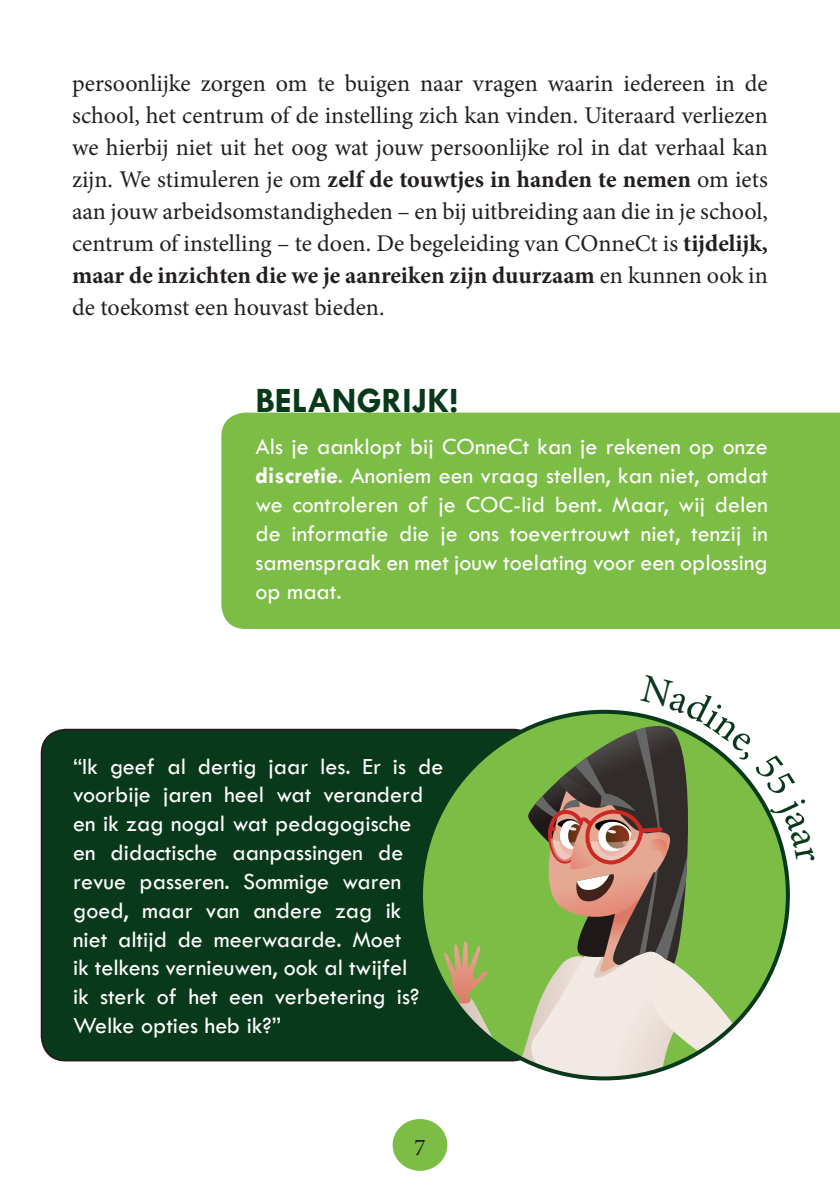
<style>
.page{position:relative;width:840px;height:1191px;background:#fff}
.page>*{position:absolute;margin:0;border:0;box-sizing:border-box;transform-origin:0 0}
.t1{font:700 36px "Tw Cen";color:#09391b}
.t2{font:24px/28.8px "Tw Cen";color:#fff;text-align:justify}
.t3{font:24px/32px "Minion Pro";color:#231f20;text-align:justify}
.s1{font-weight:700}
</style>
<div class="page">
<div style="left:392px;top:1119px;width:55px;height:51px;background:#7cbd45;border-radius:50%"></div>
<div style="left:221px;top:412px;width:618px;height:217px;background:#7cbd45"></div>
<div style="left:42px;top:729px;width:494px;height:331px;background:#09391b;border-radius:24px"></div>
<div style="left:41px;top:728px;width:496px;height:333px;border:2px solid #231f20;border-radius:24px"></div>
<div style="left:421px;top:712px;width:366px;height:366px;background:#7cbd45;border-radius:50%"></div>
<svg style="left:443px;top:941px;width:51px;height:100px"></svg>
<svg style="left:521px;top:709px;width:269px;height:369px"></svg>
<p class="t3" style="left:72px;top:67px;width:697px">persoonlijke zorgen om te buigen naar vragen waarin iedereen in de school, het centrum of de instelling zich kan vinden. Uiteraard verliezen we hierbij niet uit het oog wat jouw persoonlijke rol in dat verhaal kan zijn. We stimuleren je om <span class="s1">zelf de touwtjes in handen te nemen</span> om iets aan jouw arbeidsomstandigheden – en bij uitbreiding aan die in je school, centrum of instelling – te doen. De begeleiding van COnneCt is <span class="s1">tijdelijk, maar de inzichten die we je aanreiken zijn duurzaam</span> en kunnen ook in de toekomst een houvast bieden.</p>
<p class="t1" style="left:255px;top:379px;width:204px">BELANGRIJK!</p>
<p class="t2" style="left:255px;top:432px;width:513px">Als je aanklopt bij COnneCt kan je rekenen op onze <span class="s1">discretie</span>. Anoniem een vraag stellen, kan niet, omdat we controleren of je COC-lid bent. Maar, wij delen de informatie die je ons toevertrouwt niet, tenzij in samenspraak en met jouw toelating voor een oplossing op maat.</p>
<p class="t2" style="left:73px;top:751px;width:371px;text-align:left">“Ik geef al dertig jaar les. Er is de voorbije jaren heel wat veranderd en ik zag nogal wat pedagogische<br>en didactische aanpassingen de revue passeren. Sommige waren goed, maar van andere zag ik<br>niet altijd de meerwaarde. Moet<br>ik telkens vernieuwen, ook al twijfel<br>ik sterk of het een verbetering is?<br>Welke opties heb ik?”</p>
<p class="t3" style="left:414px;top:1131px;width:13px">7</p>
</div>
